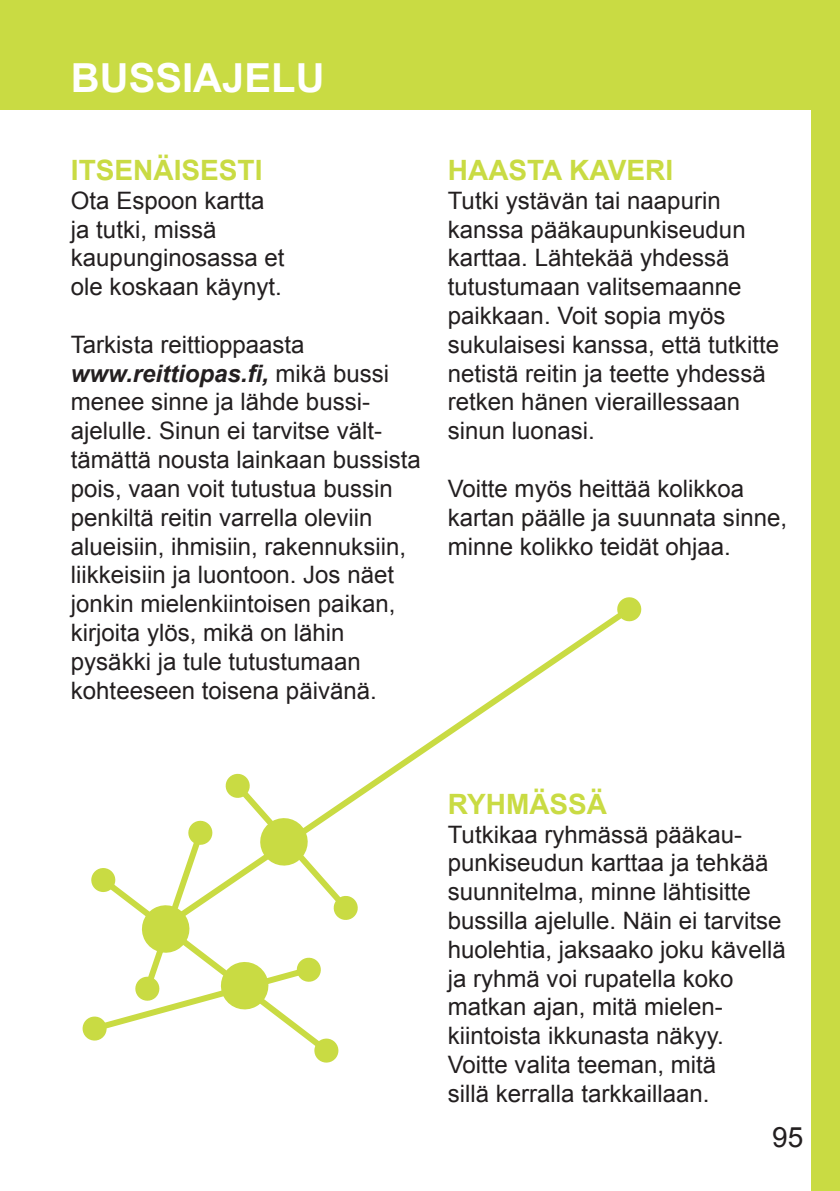
<style>
.page{position:relative;width:840px;height:1191px;background:#fff}
.page>*{position:absolute;margin:0;border:0;box-sizing:border-box;transform-origin:0 0}
.t1{font:700 40px "Arial";color:#fff}
.t2{font:700 28px "Arial";color:#c9db43}
.t3{font:28px "Arial";color:#231f20}
.t4{font:24px/28.8px "Arial";color:#231f20}
.s1{font-weight:700;font-style:italic}
</style>
<div class="page">
<div style="left:0;top:0;width:839px;height:109px;background:#c9db43"></div>
<div style="left:811px;top:0;width:28px;height:1191px;background:#c9db43"></div>
<div style="left:314px;top:1038px;width:24px;height:25px;background:#c9db43;border-radius:50%"></div>
<svg style="left:359px;top:615px;width:257px;height:183px"></svg>
<svg style="left:615px;top:597px;width:27px;height:25px"></svg>
<svg style="left:82px;top:773px;width:277px;height:269px"></svg>
<h1 class="t1" style="left:71px;top:51px;width:26px">BUSSIA</h1>
<h1 class="t1" style="left:222px;top:51px;width:98px">JELU</h1>
<p class="t2" style="left:71px;top:151px;width:193px">ITSENÄISESTI</p>
<p class="t4" style="left:71px;top:186px;width:215px">Ota Espoon kartta ja tutki, missä kaupunginosassa et ole koskaan käynyt.</p>
<p class="t4" style="left:71px;top:330px;width:351px">Tarkista reittioppaasta <span class="s1">www.reittiopas.fi,</span> mikä bussi menee sinne ja lähde bussi&shy;ajelulle. Sinun ei tarvitse vält&shy;tämättä nousta lainkaan bussista pois, vaan voit tutustua bussin penkiltä reitin varrella oleviin alueisiin, ihmisiin, rakennuksiin, liikkeisiin ja luontoon. Jos näet jonkin mielenkiintoisen paikan, kirjoita ylös, mikä on lähin pysäkki ja tule tutustumaan kohteeseen toisena päivänä.</p>
<p class="t2" style="left:447px;top:151px;width:227px">HAASTA KAVERI</p>
<p class="t4" style="left:447px;top:186px;width:332px">Tutki ystävän tai naapurin kanssa pääkaupunkiseudun karttaa. Lähtekää yhdessä tutustumaan valitsemaanne paikkaan. Voit sopia myös sukulaisesi kanssa, että tutkitte netistä reitin ja teette yhdessä retken hänen vieraillessaan sinun luonasi.</p>
<p class="t4" style="left:447px;top:474px;width:340px">Voitte myös heittää kolikkoa kartan päälle ja suunnata sinne, minne kolikko teidät ohjaa.</p>
<p class="t2" style="left:447px;top:785px;width:156px">RYH MÄSSÄ</p>
<p class="t4" style="left:447px;top:820px;width:339px">Tutkikaa ryhmässä pääkau&shy;punkiseudun karttaa ja tehkää suunnitelma, minne lähtisitte bussilla ajelulle. Näin ei tarvitse huolehtia, jaksaako joku kävellä ja ryhmä voi rupatella koko matkan ajan, mitä mielen&shy;kiintoista ikkunasta näkyy.<br>Voitte valita teeman, mitä<br>sillä kerralla tarkkaillaan.</p>
<p class="t3" style="left:771px;top:1119px;width:33px">95</p>
</div>
